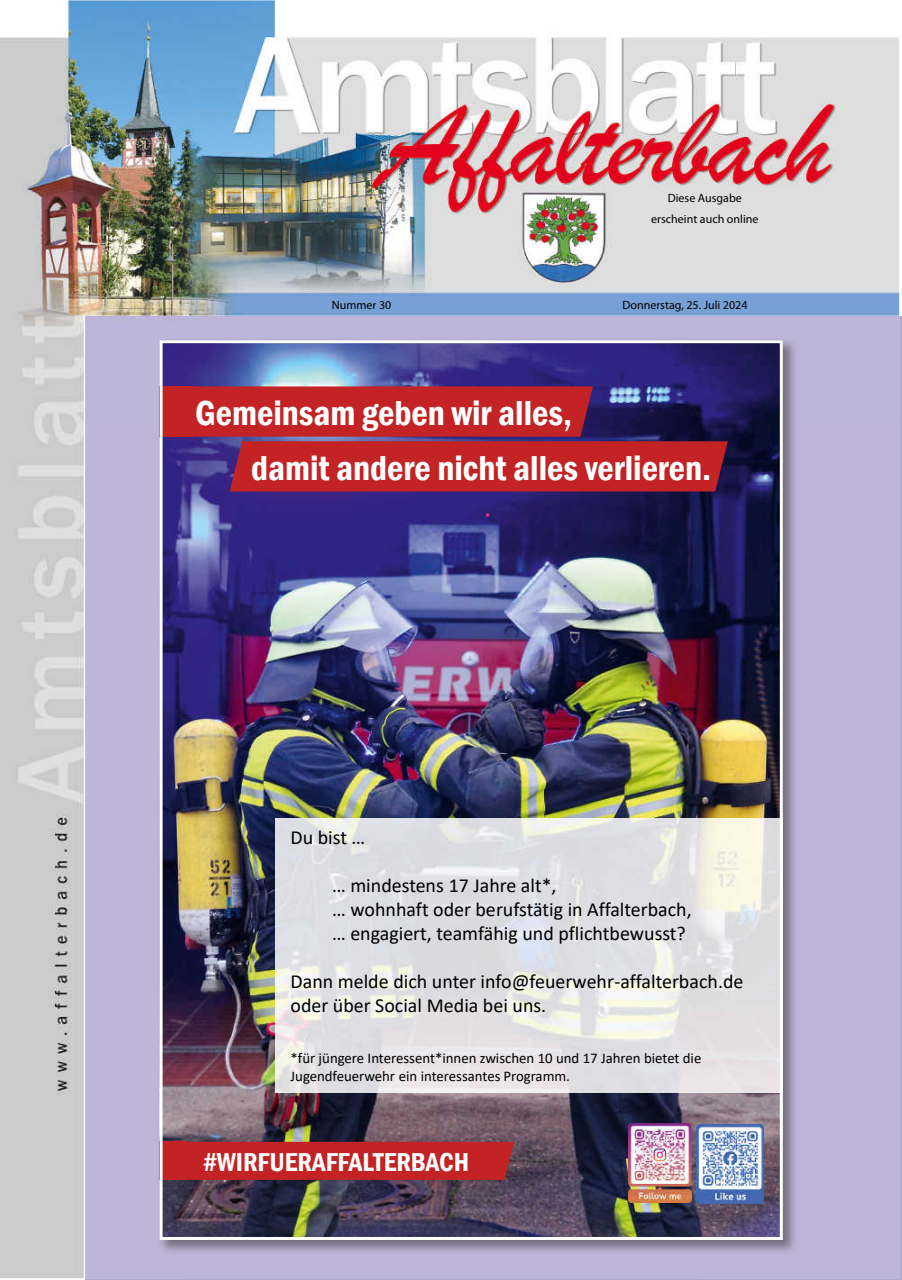
<style>
.page{position:relative;width:902px;height:1280px;background:#fff}
.page>*{position:absolute;margin:0;border:0;box-sizing:border-box;transform-origin:0 0}
.t1{font:600 condensed 35.55px/55.3px "Franklin Gothic";color:#fff}
.t2{font:600 condensed 26.55px "Franklin Gothic";color:#fff}
.t3{font:19.95px/24px "Calibri";color:#000}
.t4{font:14.85px/17.7px "Calibri";letter-spacing:-.005em;color:#000}
.t5{font:12px/20.9px "Myriad Pro";color:#000;text-align:center}
</style>
<div class="page">
<img style="left:0;top:0;width:899px;height:1278px">
<div style="left:85px;top:316px;width:814px;height:106px;background:#bcb6da"></div>
<div style="left:85px;top:422px;width:100px;height:856px;background:#bdb6d8"></div>
<div style="left:696px;top:422px;width:203px;height:856px;background:#bdb6d8"></div>
<div style="left:185px;top:1254px;width:511px;height:24px;background:#bdb6d8"></div>
<img style="left:157px;top:338px;width:640px;height:916px">
<img style="left:163px;top:344px;width:615px;height:892px">
<svg style="left:163px;top:386px;width:564px;height:105px;background:#a12637"></svg>
<div style="left:187px;top:1142px;width:327px;height:38px;background:#c32324"></div>
<div style="left:159px;top:1142px;width:28px;height:38px;background:#c32324"></div>
<img style="left:276px;top:818px;width:502px;height:275px">
<img style="left:628px;top:1124px;width:63px;height:78px">
<img style="left:696px;top:1125px;width:67px;height:78px">
<div style="left:159px;top:340px;width:623px;height:900px;border:3px solid #fff"></div>
<p class="t5" style="left:651px;top:187px;width:109px">Diese Ausgabe erscheint auch online</p>
<p class="t5" style="left:332px;top:294px;width:61px">Nummer 30</p>
<p class="t5" style="left:622px;top:294px;width:127px">Donnerstag, 25. Juli 2024</p>
<h1 class="t1" style="left:251px;top:385px;width:461px;text-indent:-56px">Gemeinsam geben wir alles,<br>damit andere nicht alles verlieren.</h1>
<p class="t3" style="left:290px;top:825px;width:76px">Du bist …</p>
<p class="t3" style="left:332px;top:873px;width:361px">… mindestens 17 Jahre alt*,<br>… wohnhaft oder berufstätig in Affalterbach, … engagiert, teamfähig und pflichtbewusst?</p>
<p class="t3" style="left:290px;top:969px;width:454px">Dann melde dich unter info@feuerwehr-affalterbach.de oder über Social Media bei uns.</p>
<p class="t4" style="left:290px;top:1049px;width:412px">*für jüngere Interessent*innen zwischen 10 und 17 Jahren bietet die<br>Jugendfeuerwehr ein interessantes Programm.</p>
<h2 class="t2" style="left:203px;top:1144px;width:267px">#WIRFUERAFFALTERBACH</h2>
</div>
